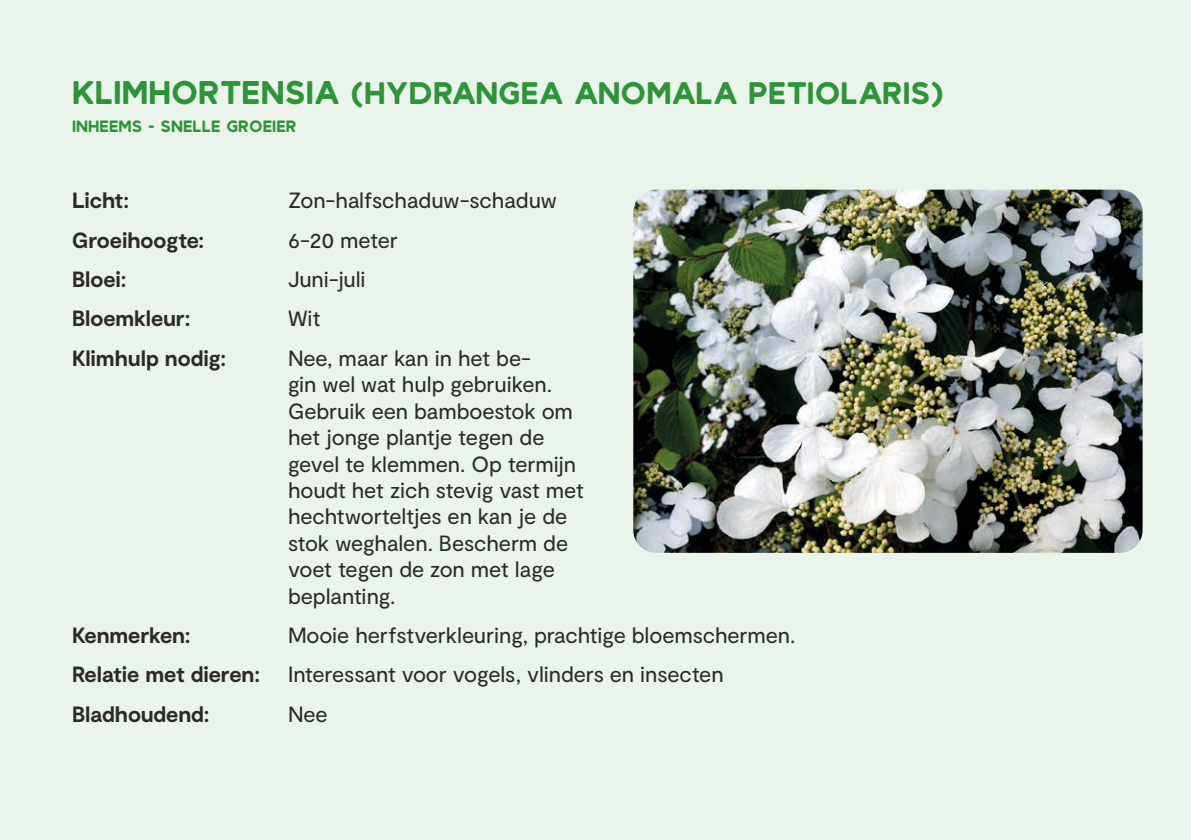
<style>
.page{position:relative;width:1191px;height:840px;background:#fff}
.page>*{position:absolute;margin:0;border:0;box-sizing:border-box;transform-origin:0 0}
.t1{font:38px "Wetteren Solid";color:#2d9537}
.t2{font:22px/26.4px "Moderat";letter-spacing:-.005em;color:#2c2927}
.t3{font:700 22px "Moderat";letter-spacing:-.005em;color:#2c2927}
.t4{font:20px "Wetteren Solid";color:#2d9537}
.s1{font-size:40px}
</style>
<div class="page">
<div style="left:0;top:0;width:1191px;height:839px;background:#eaf4eb"></div>
<img style="left:633px;top:189px;width:509px;height:363px">
<h1 class="t1" style="left:72px;top:73px;width:873px"><span class="s1">Klimhortensia</span> (Hydrangea anomala petiolaris)</h1>
<p class="t4" style="left:72px;top:115px;width:226px">inheems - snelle groeier</p>
<p class="t3" style="left:72px;top:187px;width:59px">Licht:</p>
<p class="t2" style="left:288px;top:188px;width:270px">Zon-halfschaduw-schaduw</p>
<p class="t3" style="left:72px;top:226px;width:134px">Groeihoogte:</p>
<p class="t2" style="left:288px;top:227px;width:111px">6-20 meter</p>
<p class="t3" style="left:72px;top:265px;width:56px">Bloei:</p>
<p class="t2" style="left:288px;top:266px;width:79px">Juni-juli</p>
<p class="t3" style="left:72px;top:305px;width:120px">Bloemkleur:</p>
<p class="t2" style="left:288px;top:306px;width:34px">Wit</p>
<p class="t3" style="left:72px;top:344px;width:156px">Klimhulp nodig:</p>
<p class="t2" style="left:288px;top:345px;width:297px">Nee, maar kan in het be-<br>gin wel wat hulp gebruiken.<br>Gebruik een bamboestok om het jonge plantje tegen de gevel te klemmen. Op termijn houdt het zich stevig vast met hechtworteltjes en kan je de stok weghalen. Bescherm de voet tegen de zon met lage beplanting.</p>
<p class="t3" style="left:72px;top:621px;width:120px">Kenmerken:</p>
<p class="t2" style="left:288px;top:622px;width:509px">Mooie herfstverkleuring, prachtige bloemschermen.</p>
<p class="t3" style="left:72px;top:660px;width:189px">Relatie met dieren:</p>
<p class="t2" style="left:288px;top:661px;width:437px">Interessant voor vogels, vlinders en insecten</p>
<p class="t3" style="left:72px;top:700px;width:139px">Bladhoudend:</p>
<p class="t2" style="left:288px;top:700px;width:41px">Nee</p>
</div>
